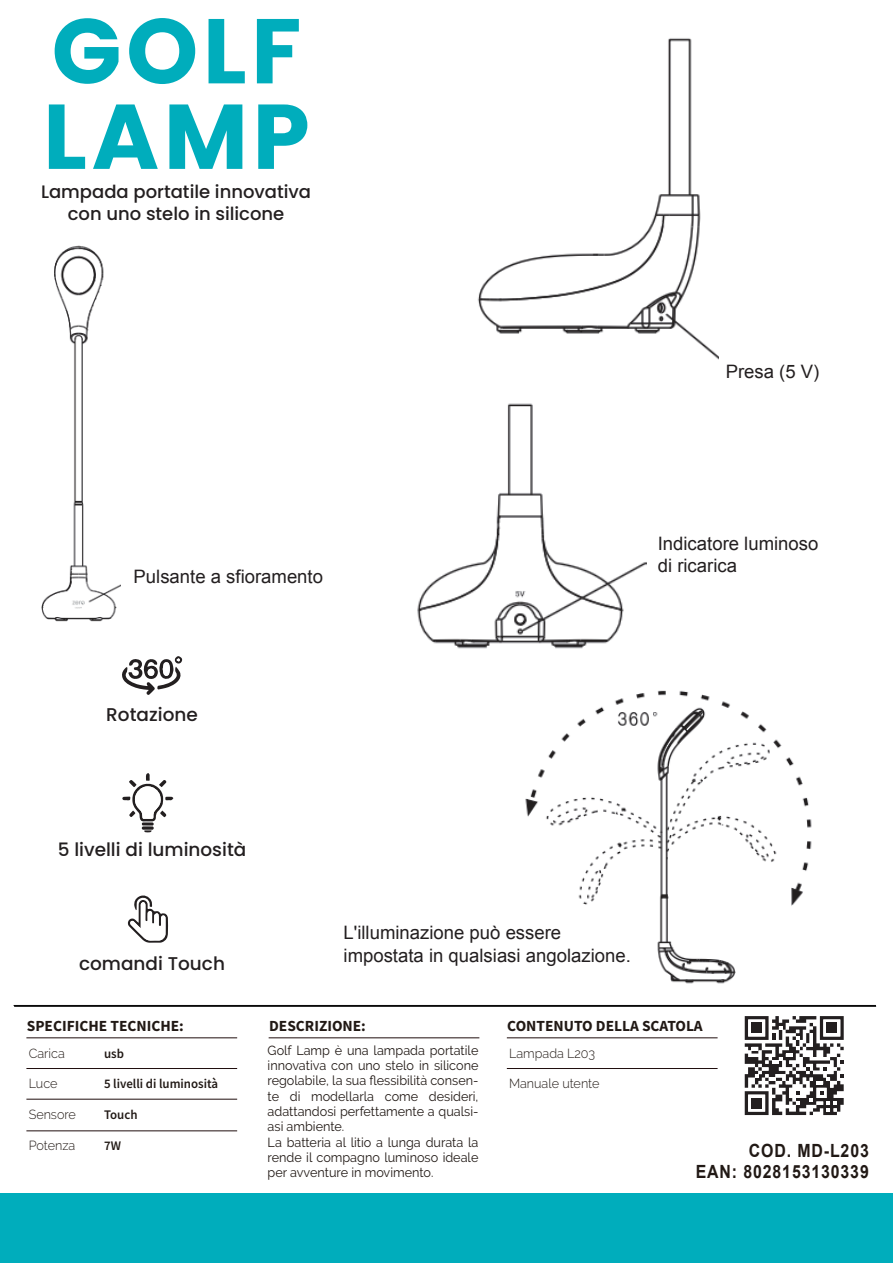
<style>
.page{position:relative;width:893px;height:1263px;background:#fff}
.page>*{position:absolute;margin:0;border:0;box-sizing:border-box;transform-origin:0 0}
.t1{font:700 91.8px/85.5px "Poppins";letter-spacing:.05em;color:#00adbc}
.t2{font:18.6px/22.2px "Arial";color:#231f20}
.t3{font:500 18.45px "Poppins";color:#231f20}
.t4{font:700 18.15px/21.9px "Arial";letter-spacing:.055em;color:#211915;text-align:right;scale:.87 1}
.t5{font:500 18px/21.6px "Poppins";color:#231f20;text-align:center}
.t6{font:700 15.45px "Source Sans Pro";color:#211915}
.t7{font:13.2px/15.3px "Raleway";color:#211915;scale:.96 1}
.t8{font:300 13.2px "Raleway";color:#211915;scale:.96 1}
.t9{font:600 13.2px "Source Sans Pro";color:#211915}
</style>
<div class="page">
<div style="left:0;top:1193px;width:893px;height:70px;background:#00adbc"></div>
<hr style="left:14px;top:1006px;width:862px;height:1px;background:#030303">
<svg style="left:127px;top:895px;width:41px;height:48px"></svg>
<svg style="left:122px;top:773px;width:52px;height:59px"></svg>
<svg style="left:122px;top:656px;width:60px;height:39px"></svg>
<hr style="left:14px;top:1005px;width:862px;height:1px;background:#030303">
<hr style="left:26px;top:1037px;width:211px;height:1px;background:#200e0e">
<hr style="left:26px;top:1068px;width:211px;height:1px;background:#200e0e">
<hr style="left:26px;top:1099px;width:211px;height:1px;background:#200e0e">
<hr style="left:26px;top:1130px;width:211px;height:1px;background:#200e0e">
<hr style="left:269px;top:1037px;width:210px;height:1px;background:#200e0e">
<hr style="left:507px;top:1037px;width:211px;height:1px;background:#200e0e">
<hr style="left:507px;top:1068px;width:211px;height:1px;background:#200e0e">
<svg style="left:745px;top:1016px;width:99px;height:99px"></svg>
<div style="left:827px;top:1023px;width:10px;height:10px;background:#231f20"></div>
<div style="left:752px;top:1098px;width:10px;height:10px;background:#231f20"></div>
<div style="left:752px;top:1023px;width:10px;height:10px;background:#231f20"></div>
<img style="left:477px;top:38px;width:242px;height:322px">
<img style="left:525px;top:690px;width:287px;height:294px">
<img style="left:41px;top:245px;width:80px;height:377px">
<img style="left:417px;top:403px;width:229px;height:246px">
<h1 class="t1" style="left:43px;top:9px;width:268px">GOLF<br>LAMP</h1>
<h3 class="t5" style="left:41px;top:181px;width:272px">Lampada portatile innovativa con uno stelo in silicone</h3>
<h2 class="t2" style="left:726px;top:361px;width:95px">Presa (5 V)</h2>
<h2 class="t2" style="left:134px;top:566px;width:191px">Pulsante a sfioramento</h2>
<h2 class="t2" style="left:658px;top:532px;width:162px">Indicatore luminoso di ricarica</h2>
<h3 class="t3" style="left:106px;top:704px;width:93px">Rotazione</h3>
<h3 class="t3" style="left:58px;top:839px;width:190px">5 livelli di luminosità</h3>
<h3 class="t3" style="left:79px;top:953px;width:147px">comandi Touch</h3>
<h2 class="t2" style="left:344px;top:922px;width:289px">L'illuminazione può essere impostata in qualsiasi angolazione.</h2>
<p class="t6" style="left:27px;top:1015px;width:159px">SPECIFICHE TECNICHE:</p>
<p class="t8" style="left:29px;top:1045px;width:39px">Carica</p>
<p class="t8" style="left:29px;top:1076px;width:32px">Luce</p>
<p class="t8" style="left:29px;top:1107px;width:51px">Sensore</p>
<p class="t8" style="left:29px;top:1137px;width:50px">Potenza</p>
<p class="t9" style="left:104px;top:1045px;width:21px">usb</p>
<p class="t9" style="left:104px;top:1075px;width:116px">5 livelli di luminosità</p>
<p class="t9" style="left:104px;top:1106px;width:35px">Touch</p>
<p class="t9" style="left:104px;top:1136px;width:18px">7W</p>
<p class="t6" style="left:269px;top:1015px;width:98px">DESCRIZIONE:</p>
<p class="t6" style="left:507px;top:1015px;width:197px">CONTENUTO DELLA SCATOLA</p>
<p class="t8" style="left:509px;top:1045px;width:91px">Lampada L203</p>
<p class="t8" style="left:509px;top:1076px;width:96px">Manuale utente</p>
<p class="t7" style="left:268px;top:1042px;width:221px">Golf Lamp è una lampada portatile innovativa con uno stelo in silicone regolabile, la sua flessibilità consen&shy;te di modellarla come desideri, adattandosi perfettamente a qualsi&shy;asi ambiente.<br>La batteria al litio a lunga durata la rende il compagno luminoso ideale per avventure in movimento.</p>
<h3 class="t4" style="left:696px;top:1139px;width:200px">COD. MD-L203<br>EAN: 8028153130339</h3>
</div>
